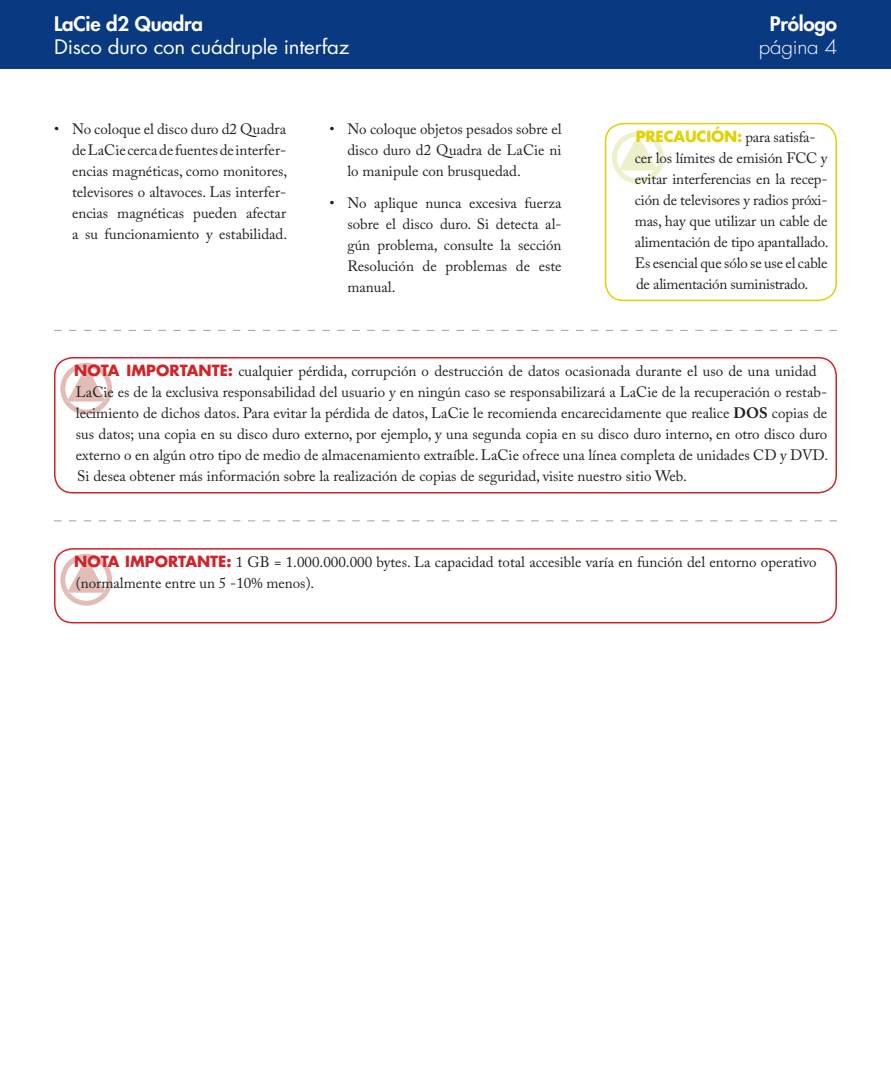
<style>
.page{position:relative;width:891px;height:1080px;background:#fff}
.page>*{position:absolute;margin:0;border:0;box-sizing:border-box;transform-origin:0 0}
.t1{font:19.5px "Futura";letter-spacing:-.01em;color:#fff;scale:1.05 1}
.t2{font:800 19.5px "Futura";letter-spacing:-.01em;color:#fff;scale:1.05 1}
.t3{font:300 19.5px "Futura";letter-spacing:-.01em;color:#fff;scale:1.05 1}
.t4{font:15px/21px "Adobe Caslon Pro";color:#231f20;text-align:justify}
.t5{font:700 15px "Futura";color:#d1232a}
.s1{font-family:"Futura";font-weight:700;color:#e1d201}
.s2{font-family:"Futura";font-weight:700;color:#d1232a}
.s3{font-weight:700}
</style>
<div class="page">
<div style="left:0;top:0;width:891px;height:69px;background:#083981"></div>
<svg style="left:54px;top:330px;width:783px;height:1px"></svg>
<svg style="left:612px;top:132px;width:52px;height:52px"></svg>
<div style="left:605px;top:123px;width:232px;height:178px;border:2px solid #e1d201;border-radius:18px"></div>
<svg style="left:60px;top:363px;width:52px;height:52px"></svg>
<div style="left:54px;top:357px;width:783px;height:137px;border:2px solid #d1232a;border-radius:18px"></div>
<svg style="left:54px;top:520px;width:783px;height:1px"></svg>
<svg style="left:60px;top:554px;width:52px;height:52px"></svg>
<div style="left:54px;top:548px;width:783px;height:75px;border:2px solid #d1232a;border-radius:18px"></div>
<h1 class="t2" style="left:54px;top:10px;width:143px">LaCie d2 Quadra</h1>
<h1 class="t1" style="left:54px;top:33px;width:283px">Disco duro con cuádruple interfaz</h1>
<h1 class="t3" style="left:759px;top:34px;width:58px">página</h1>
<h1 class="t2" style="left:770px;top:10px;width:65px">Prólogo</h1>
<p class="t4" style="left:72px;top:118px;width:217px">No coloque el disco duro d2 Quadra de LaCie cerca de fuentes de interfer&shy;encias magnéticas, como monitores, televisores o altavoces. Las interfer&shy;encias magnéticas pueden afectar a su funcionamiento y estabilidad.</p>
<p class="t4" style="left:54px;top:118px;width:7px">•</p>
<p class="t4" style="left:347px;top:118px;width:216px">No coloque objetos pesados sobre el disco duro d2 Quadra de LaCie ni lo manipule con brusquedad.</p>
<p class="t4" style="left:347px;top:192px;width:216px">No aplique nunca excesiva fuerza sobre el disco duro. Si detecta al&shy;gún problema, consulte la sección Resolución de problemas de este manual.</p>
<p class="t4" style="left:329px;top:118px;width:7px">•</p>
<p class="t4" style="left:329px;top:192px;width:7px">•</p>
<p class="t4" style="left:635px;top:126px;width:195px;text-align:left"><span class="s1">PRECAUCIÓN:</span> para satisfa&shy;cer los límites de emisión FCC y evitar interferencias en la recep&shy;ción de televisores y radios próxi&shy;mas, hay que utilizar un cable de alimentación de tipo apantallado.<br>Es esencial que sólo se use el cable de alimentación suministrado.</p>
<p class="t5" style="left:74px;top:360px;width:63px">NOTA IMP</p>
<p class="t4" style="left:76px;top:360px;width:754px;text-align:left;text-indent:80px"><span class="s2">ORTANTE:</span> cualquier pérdida, corrupción o destrucción de datos ocasionada durante el uso de una unidad LaCie es de la exclusiva responsabilidad del usuario y en ningún caso se responsabilizará a LaCie de la recuperación o restab&shy;lecimiento de dichos datos. Para evitar la pérdida de datos, LaCie le recomienda encarecidamente que realice <span class="s3">DOS</span> copias de sus datos; una copia en su disco duro externo, por ejemplo, y una segunda copia en su disco duro interno, en otro disco duro externo o en algún otro tipo de medio de almacenamiento extraíble. LaCie ofrece una línea completa de unidades CD y DVD.<br>Si desea obtener más información sobre la realización de copias de seguridad, visite nuestro sitio Web.</p>
<p class="t5" style="left:74px;top:551px;width:62px">NOTA IMP</p>
<p class="t4" style="left:76px;top:551px;width:742px;text-indent:79px"><span class="s2">ORTANTE:</span> 1 GB = 1.000.000.000 bytes. La capacidad total accesible varía en función del entorno operativo (normalmente entre un 5 -10% menos).</p>
</div>
